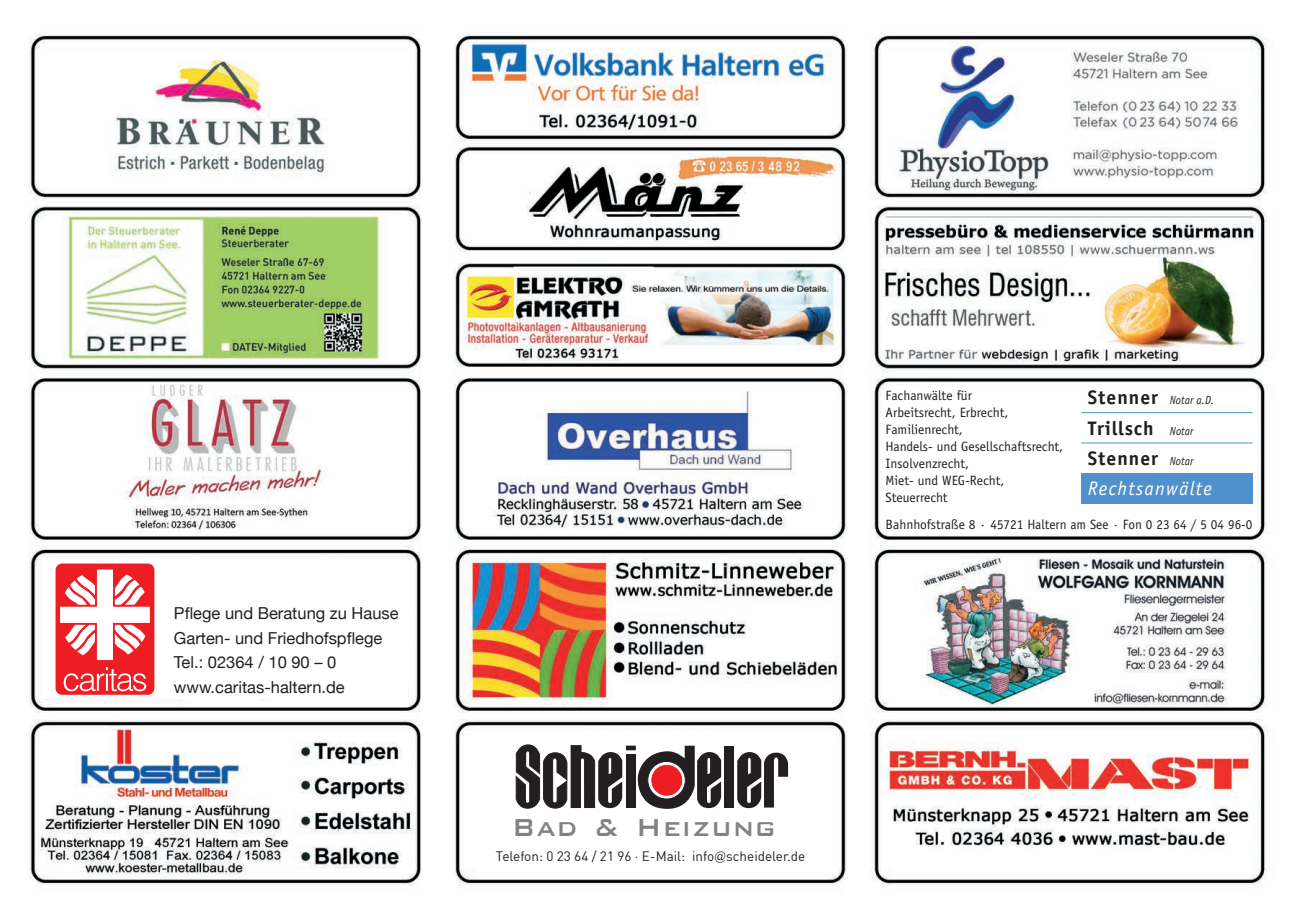
<style>
.page{position:relative;width:1289px;height:919px;background:#fff}
.page>*{position:absolute;margin:0;border:0;box-sizing:border-box;transform-origin:0 0}
.t1{font:500 32.85px "Bank Gothic";letter-spacing:.04em;color:#808285;scale:.9 1}
.t2{font:700 19.65px/30px "Officina Sans";letter-spacing:.04em;color:#231f20}
.t3{font:16.5px/24.8px "Helvetica Neue";color:#231f20}
.t4{font:13.5px/17px "Officina Sans";color:#231f20}
.t5{font:13.5px "DIN";color:#231f20}
.t6{font:italic 11.7px "Officina Sans";color:#231f20;scale:.93 1}
.s1{font-weight:700;font-style:normal;font-size:19.65px}
.s2{font-weight:400;font-style:italic;font-size:11.7px}
.s3{font-weight:400;font-style:italic;color:#fff}
.s4{font-family:"Formata";font-weight:300}
</style>
<div class="page">
<img style="left:869px;top:32px;width:399px;height:854px">
<img style="left:454px;top:32px;width:393px;height:854px">
<img style="left:30px;top:33px;width:391px;height:853px">
<div style="left:886px;top:386px;width:369px;height:147px;background:#fff"></div>
<div style="left:488px;top:739px;width:318px;height:126px;background:#fff"></div>
<div style="left:626px;top:745px;width:10px;height:5px;background:#231f20"></div>
<div style="left:626px;top:754px;width:10px;height:53px;background:#231f20"></div>
<div style="left:724px;top:745px;width:10px;height:62px;background:#231f20"></div>
<svg style="left:637px;top:745px;width:84px;height:63px"></svg>
<svg style="left:516px;top:744px;width:106px;height:64px"></svg>
<svg style="left:737px;top:752px;width:51px;height:56px"></svg>
<div style="left:651px;top:765px;width:30px;height:30px;background:#ee1d23;border-radius:50%"></div>
<div style="left:651px;top:765px;width:31px;height:30px;border:1px solid #ee1d23;border-radius:50%"></div>
<div style="left:43px;top:558px;width:365px;height:141px;background:#fff"></div>
<svg style="left:55px;top:563px;width:100px;height:132px"></svg>
<hr style="left:1081px;top:412px;width:171px;height:1px;background:#5090cc">
<hr style="left:1081px;top:442px;width:171px;height:1px;background:#5090cc">
<div style="left:1081px;top:473px;width:171px;height:31px;background:#5090cc"></div>
<p class="t3" style="left:174px;top:600px;width:226px">Pflege und Beratung zu Hause<br>Garten- und Friedhofspflege<br>Tel.: 02364 / 10 90 – 0 www.caritas-haltern.de</p>
<p class="t4" style="left:885px;top:387px;width:179px">Fachanwälte für<br>Arbeitsrecht, Erbrecht,<br>Familienrecht,<br>Handels- und Gesellschaftsrecht,<br>Insolvenzrecht,<br>Miet- und WEG-Recht,<br>Steuerrecht</p>
<p class="t4" style="left:885px;top:515px;width:368px">Bahnhofstraße 8 · 45721 Haltern am See · Fon 0 23 64 / 5 04 96-0</p>
<p class="t6" style="left:1087px;top:393px;width:137px"><span class="s1">Stenner</span> Notar a.D.</p>
<h2 class="t2" style="left:1087px;top:413px;width:126px">Trillsch <span class="s2">Notar<br></span>Stenner <span class="s2">Notar<br></span><span class="s3">Rechtsanwälte</span></h2>
<h1 class="t1" style="left:512px;top:801px;width:294px">Bad &amp; Heizung</h1>
<p class="t5" style="left:496px;top:847px;width:311px">Telefon: 0 23 64 / 21 96 · E-Mail: info<span class="s4">@</span>scheideler.de</p>
</div>
